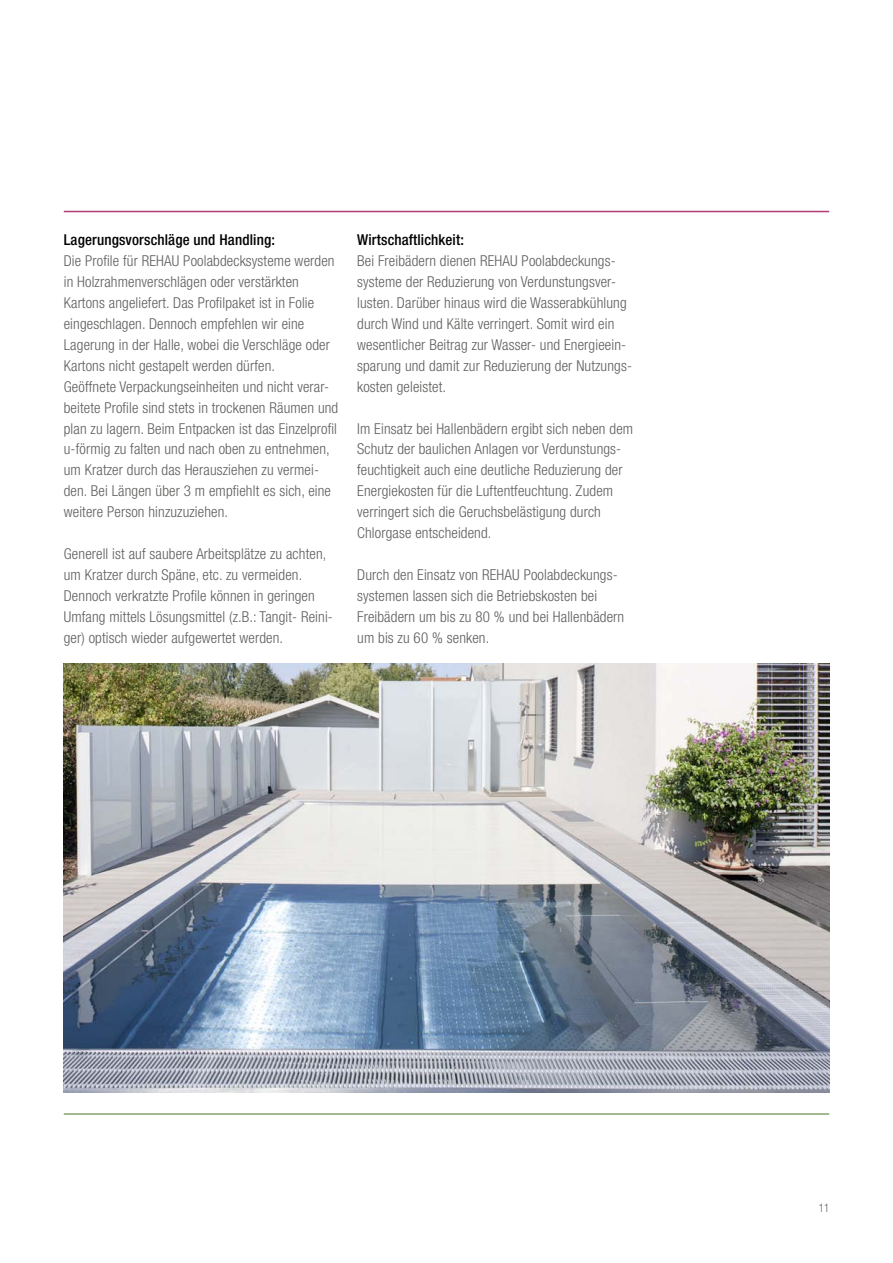
<style>
.page{position:relative;width:893px;height:1263px;background:#fff}
.page>*{position:absolute;margin:0;border:0;box-sizing:border-box;transform-origin:0 0}
.t1{font:300 condensed 15px/20.9px "Helvetica Neue LT Com";letter-spacing:.01em;color:#5e5e5d}
.t2{font:500 condensed 15px "Helvetica Neue LT Com";letter-spacing:.01em;color:#000}
.t3{font:300 condensed 12px "Helvetica Neue LT Com";color:#5e5e5d;scale:.9 1}
</style>
<div class="page">
<hr style="left:64px;top:211px;width:765px;height:1px;background:#b83b78">
<hr style="left:64px;top:1113px;width:765px;height:2px;background:#85a16c">
<img style="left:64px;top:664px;width:765px;height:429px">
<p class="t2" style="left:64px;top:231px;width:213px">Lagerungsvorschläge und Handling:</p>
<p class="t1" style="left:64px;top:251px;width:276px">Die Profile für REHAU Poolabdecksysteme werden in Holzrahmenverschlägen oder verstärkten Kartons angeliefert. Das Profilpaket ist in Folie eingeschlagen. Dennoch empfehlen wir eine Lagerung in der Halle, wobei die Verschläge oder Kartons nicht gestapelt werden dürfen.<br>Geöffnete Verpackungseinheiten und nicht verar&shy;beitete Profile sind stets in trockenen Räumen und plan zu lagern. Beim Entpacken ist das Einzelprofil u-förmig zu falten und nach oben zu entnehmen, um Kratzer durch das Herausziehen zu vermei&shy;den. Bei Längen über 3 m empfiehlt es sich, eine weitere Person hinzuzuziehen.</p>
<p class="t1" style="left:64px;top:543px;width:271px">Generell ist auf saubere Arbeitsplätze zu achten, um Kratzer durch Späne, etc. zu vermeiden.<br>Dennoch verkratzte Profile können in geringen Umfang mittels Lösungsmittel (z.B.: Tangit- Reini&shy;ger) optisch wieder aufgewertet werden.</p>
<p class="t2" style="left:357px;top:231px;width:108px">Wirtschaftlichkeit:</p>
<p class="t1" style="left:357px;top:251px;width:276px">Bei Freibädern dienen REHAU Poolabdeckungs&shy;systeme der Reduzierung von Verdunstungsver&shy;lusten. Darüber hinaus wird die Wasserabkühlung durch Wind und Kälte verringert. Somit wird ein wesentlicher Beitrag zur Wasser- und Energieein&shy;sparung und damit zur Reduzierung der Nutzungs&shy;kosten geleistet.</p>
<p class="t1" style="left:357px;top:418px;width:277px">Im Einsatz bei Hallenbädern ergibt sich neben dem Schutz der baulichen Anlagen vor Verdunstungs&shy;feuchtigkeit auch eine deutliche Reduzierung der Energiekosten für die Luftentfeuchtung. Zudem verringert sich die Geruchsbelästigung durch Chlorgase entscheidend.</p>
<p class="t1" style="left:357px;top:564px;width:269px">Durch den Einsatz von REHAU Poolabdeckungs&shy;systemen lassen sich die Betriebskosten bei Freibädern um bis zu 80 % und bei Hallenbädern um bis zu 60 % senken.</p>
<p class="t3" style="left:819px;top:1201px;width:13px">11</p>
</div>
